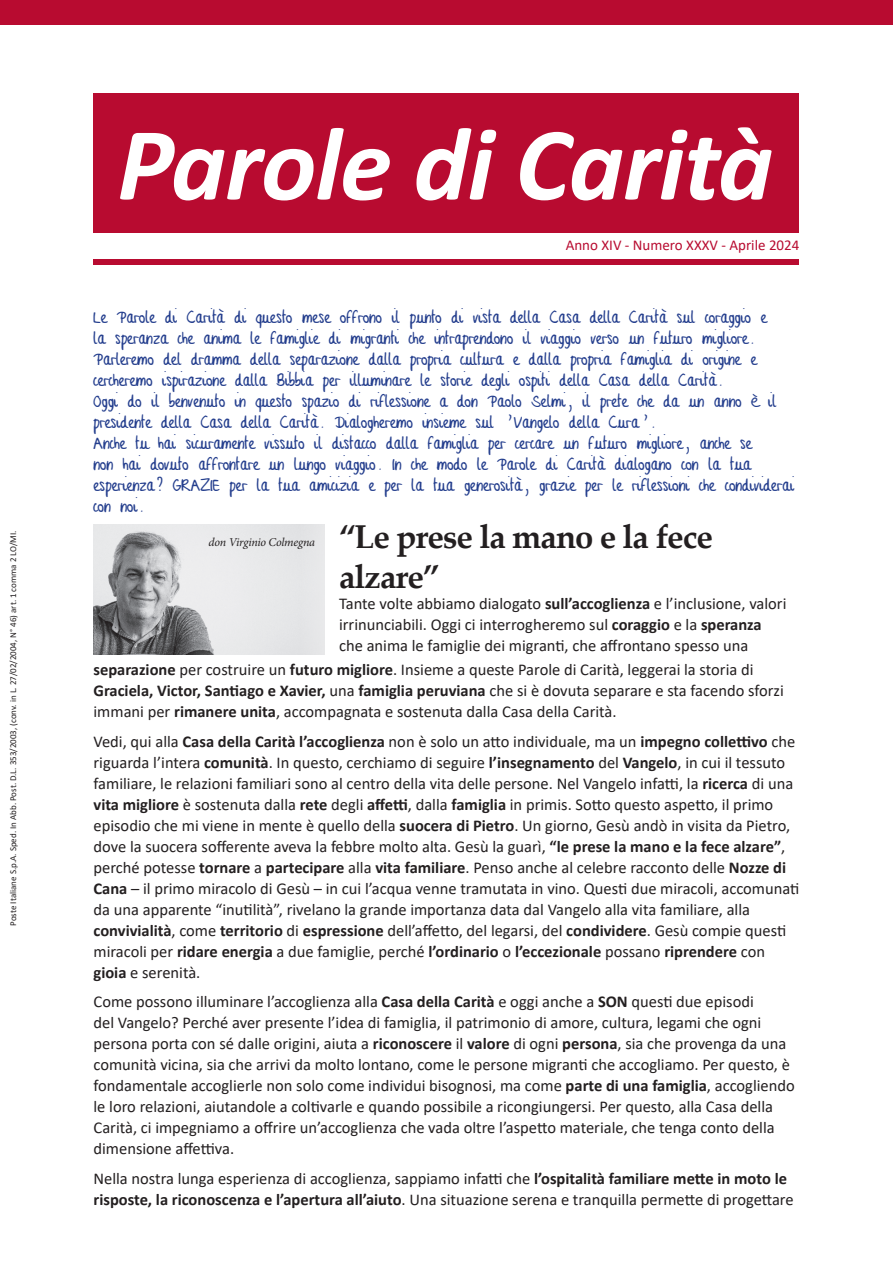
<style>
.page{position:relative;width:893px;height:1263px;background:#fff}
.page>*{position:absolute;margin:0;border:0;box-sizing:border-box;transform-origin:0 0}
.t1{font:italic 700 105px "Calibri";letter-spacing:-.01em;color:#fff}
.t2{font:700 33px/39.6px "Palatino Linotype";letter-spacing:-.03em;color:#231f20}
.t3{font:19.5px/21px "Sophie";color:#253f8e}
.t4{font:16.5px/21px "Calibri";color:#231f20}
.t5{font:15px "Calibri";color:#b80b30}
.t6{font:italic 12px "Minion Pro";letter-spacing:-.02em;color:#231f20}
.t7{font:9px "Calibri";color:#231f20}
.s1{font-weight:700}
</style>
<div class="page">
<img style="left:94px;top:524px;width:231px;height:130px">
<div style="left:94px;top:94px;width:705px;height:139px;background:#b80b30"></div>
<div style="left:94px;top:260px;width:705px;height:5px;background:#b80b30"></div>
<div style="left:0;top:0;width:893px;height:24px;background:#b80b30"></div>
<p class="t7" style="left:7px;top:926px;width:397px;rotate:-90deg">Poste Italiane S.p.A. Sped. In Abb. Post. D.L. 353/2003, (conv. in L. 27/02/2004, N° 46) art. 1 comma 2 LO/MI.</p>
<h1 class="t1" style="left:117px;top:90px;width:657px">Parole di Carità</h1>
<p class="t5" style="left:566px;top:234px;width:235px">Anno XIV - Numero XXXV - Aprile 2024</p>
<p class="t3" style="left:94px;top:308px;width:702px">Le Parole di Carità di questo mese offrono il punto di vista della Casa della Carità sul coraggio e<br>la speranza che anima le famiglie di migranti che intraprendono il viaggio verso un futuro migliore.<br>Parleremo del dramma della separazione dalla propria cultura e dalla propria famiglia di origine e cercheremo ispirazione dalla Bibbia per illuminare le storie degli ospiti della Casa della Carità.<br>Oggi do il benvenuto in questo spazio di riflessione a don Paolo Selmi, il prete che da un anno è il presidente della Casa della Carità. Dialogheremo insieme sul “Vangelo della Cura”.<br>Anche tu hai sicuramente vissuto il distacco dalla famiglia per cercare un futuro migliore, anche se<br>non hai dovuto affrontare un lungo viaggio. In che modo le Parole di Carità dialogano con la tua esperienza? GRAZIE per la tua amicizia e per la tua generosità, grazie per le riflessioni che condividerai con noi.</p>
<p class="t6" style="left:209px;top:534px;width:108px">don Virginio Colmegna</p>
<h2 class="t2" style="left:339px;top:516px;width:375px">“Le prese la mano e la fece alzare”</h2>
<p class="t4" style="left:339px;top:593px;width:449px">Tante volte abbiamo dialogato <span class="s1">sull’accoglienza</span> e l’inclusione, valori irrinunciabili. Oggi ci interrogheremo sul <span class="s1">coraggio</span> e la <span class="s1">speranza </span>che anima le famiglie dei migranti, che affrontano spesso una</p>
<p class="t4" style="left:94px;top:659px;width:692px"><span class="s1">separazione</span> per costruire un <span class="s1">futuro migliore</span>. Insieme a queste Parole di Carità, leggerai la storia di<br><span class="s1">Graciela, Victor, Santiago e Xavier,</span> una <span class="s1">famiglia peruviana</span> che si è dovuta separare e sta facendo sforzi immani per <span class="s1">rimanere unita</span>, accompagnata e sostenuta dalla Casa della Carità.</p>
<p class="t4" style="left:94px;top:730px;width:707px">Vedi, qui alla <span class="s1">Casa della Carità l’accoglienza</span> non è solo un atto individuale, ma un <span class="s1">impegno collettivo</span> che riguarda l’intera <span class="s1">comunità</span>. In questo, cerchiamo di seguire <span class="s1">l’insegnamento</span> del <span class="s1">Vangelo</span>, in cui il tessuto familiare, le relazioni familiari sono al centro della vita delle persone. Nel Vangelo infatti, la <span class="s1">ricerca</span> di una <span class="s1">vita migliore</span> è sostenuta dalla <span class="s1">rete</span> degli <span class="s1">affetti</span>, dalla <span class="s1">famiglia</span> in primis. Sotto questo aspetto, il primo episodio che mi viene in mente è quello della <span class="s1">suocera di Pietro</span>. Un giorno, Gesù andò in visita da Pietro, dove la suocera sofferente aveva la febbre molto alta. Gesù la guarì, <span class="s1">“le prese la mano e la fece alzare”</span>, perché potesse <span class="s1">tornare</span> a <span class="s1">partecipare</span> alla <span class="s1">vita familiare</span>. Penso anche al celebre racconto delle <span class="s1">Nozze di Cana</span> – il primo miracolo di Gesù – in cui l’acqua venne tramutata in vino. Questi due miracoli, accomunati da una apparente “inutilità”, rivelano la grande importanza data dal Vangelo alla vita familiare, alla <span class="s1">convivialità</span>, come <span class="s1">territorio</span> di <span class="s1">espressione</span> dell’affetto, del legarsi, del <span class="s1">condividere</span>. Gesù compie questi miracoli per <span class="s1">ridare energia</span> a due famiglie, perché <span class="s1">l’ordinario</span> o <span class="s1">l’eccezionale</span> possano <span class="s1">riprendere</span> con <span class="s1">gioia</span> e serenità.</p>
<p class="t4" style="left:94px;top:991px;width:703px">Come possono illuminare l’accoglienza alla <span class="s1">Casa della Carità</span> e oggi anche a <span class="s1">SON</span> questi due episodi<br>del Vangelo? Perché aver presente l’idea di famiglia, il patrimonio di amore, cultura, legami che ogni persona porta con sé dalle origini, aiuta a <span class="s1">riconoscere</span> il <span class="s1">valore</span> di ogni <span class="s1">persona</span>, sia che provenga da una comunità vicina, sia che arrivi da molto lontano, come le persone migranti che accogliamo. Per questo, è fondamentale accoglierle non solo come individui bisognosi, ma come <span class="s1">parte di una famiglia</span>, accogliendo le loro relazioni, aiutandole a coltivarle e quando possibile a ricongiungersi. Per questo, alla Casa della Carità, ci impegniamo a offrire un’accoglienza che vada oltre l’aspetto materiale, che tenga conto della dimensione affettiva.</p>
<p class="t4" style="left:94px;top:1167px;width:702px">Nella nostra lunga esperienza di accoglienza, sappiamo infatti che <span class="s1">l’ospitalità familiare mette in moto le risposte, la riconoscenza e l’apertura all’aiuto</span>. Una situazione serena e tranquilla permette di progettare</p>
</div>
